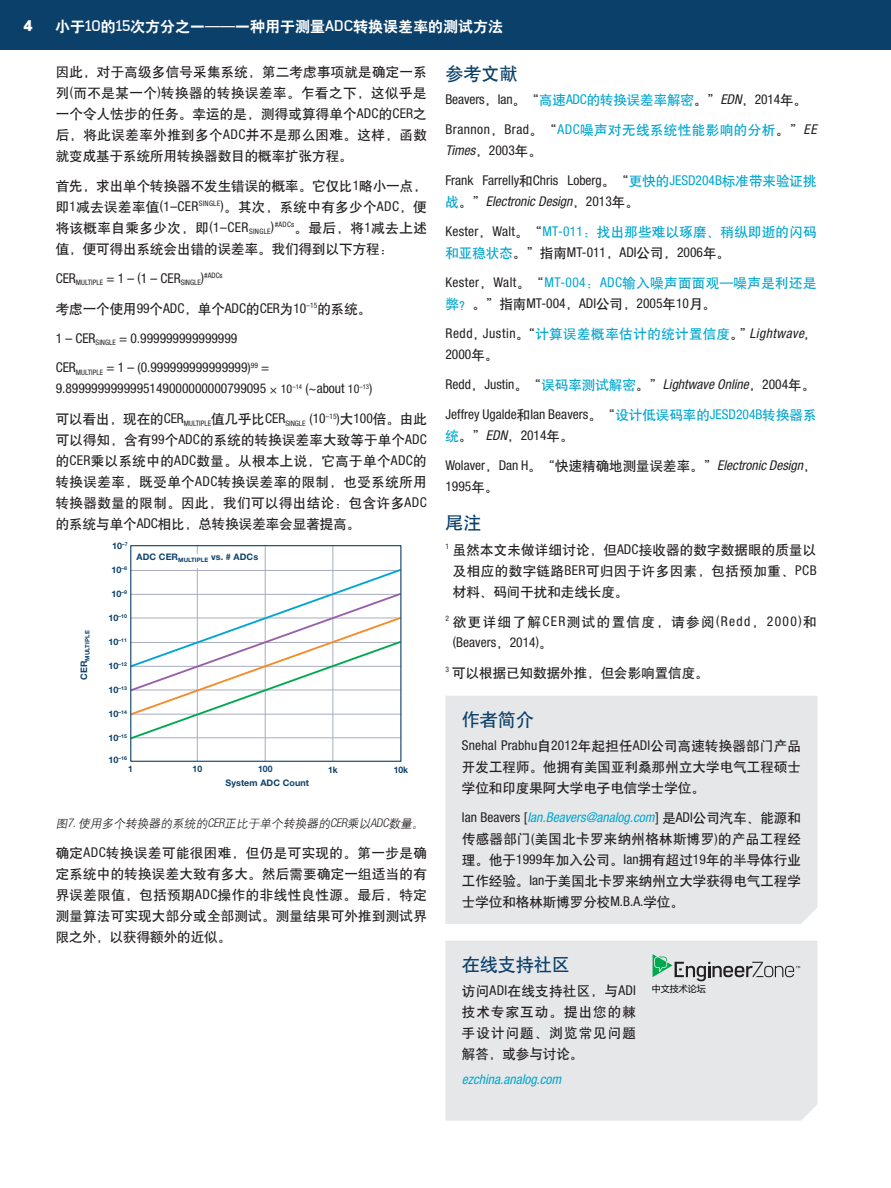
<style>
.page{position:relative;width:891px;height:1188px;background:#fff}
.page>*{position:absolute;margin:0;border:0;box-sizing:border-box;transform-origin:0 0}
.Heading_One{font:18px "H Yb 1 gj";color:#0b406a}
.t1{font:15px "H Yb 2 gj";color:#fff}
.t2{font:900 15px "Azbuka Std";color:#fff}
.Body_Copy{font:13.5px/21px "H Yb 1 gj";letter-spacing:.005em;color:#231f20;text-align:justify}
.Body_Copy-2{font:condensed 13.5px/21px "Helvetica Neue LT Std";color:#231f20}
.Body_Copy-3{font:italic condensed 13.5px "Helvetica Neue LT Std";color:#231f20}
.t3{font:italic condensed 13.5px "Helvetica Neue LT Std";color:#00a6cf}
.Captions{font:italic 12px "H Yg 2 gj";color:#231f20}
.t4{font:700 9px "Helvetica Neue LT Std";letter-spacing:.01em;color:#0b406a}
.t5{font:700 9px "Helvetica Neue LT Std";letter-spacing:.01em;color:#0b406a;scale:.95 1}
.t6{font:9px "Microsoft Ya Hei GBK EUC H";color:#030303}
.Body_Copy-4{font:condensed 7.5px "Helvetica Neue LT Std";color:#231f20}
.t7{font:700 6px "Helvetica Neue LT Std";letter-spacing:.01em;color:#0b406a}
.t8{font:700 5.25px "Helvetica Neue LT Std";letter-spacing:.01em;color:#0b406a}
.s1{font-family:"Azbuka Std";font-weight:500}
.s2{font-family:"Helvetica Neue LT Std";font-stretch:condensed}
.s3{font-size:12px}
.s4{font-family:"H Yb 1 gj";font-stretch:normal}
.s5{font-family:"H Yb 1 gj";font-stretch:normal;color:#00a6cf}
.s6{color:#00a6cf}
.s7{font-style:italic}
.s8{font-style:normal}
.s9{font-family:"H Yb 1 gj";font-style:normal;font-stretch:normal}
.s10{font-family:"H Yb 1 gj";font-style:normal;font-stretch:normal;color:#00a6cf}
.s11{font-family:"Helvetica Neue LT Std";font-style:italic;font-stretch:condensed}
.s12{font-size:9px}
.s13{font-family:"Helvetica Neue LT Std";font-weight:300;font-stretch:condensed}
.s14{font-family:"Helvetica Neue LT Std";font-style:italic;font-stretch:condensed;color:#00a6cf}
</style>
<div class="page">
<div style="left:0;top:0;width:891px;height:50px;background:#0b406a"></div>
<hr style="left:197px;top:545px;width:1px;height:216px;background:#a8acc1">
<hr style="left:265px;top:545px;width:1px;height:216px;background:#a8acc1">
<hr style="left:332px;top:546px;width:1px;height:216px;background:#a8acc1">
<svg style="left:132px;top:567px;width:270px;height:174px"></svg>
<div style="left:130px;top:545px;width:271px;height:217px;border:1px solid #0b406a"></div>
<div style="left:136px;top:555px;width:125px;height:12px;background:#fff"></div>
<div style="left:445px;top:696px;width:372px;height:228px;background:#e6e7e9"></div>
<div style="left:445px;top:941px;width:372px;height:180px;background:#e6e7e9"></div>
<svg style="left:653px;top:954px;width:147px;height:39px;background:#c9cfce"></svg>
<p class="t2" style="left:24px;top:15px;width:10px">4</p>
<p class="t1" style="left:55px;top:19px;width:450px">小于<span class="s1">10</span>的<span class="s1">15</span>次方分之一——一种用于测量<span class="s1">ADC</span>转换误差率的测试方法</p>
<p class="Body_Copy" style="left:56px;top:61px;width:373px">因此，对于高级多信号采集系统，第二考虑事项就是确定一系列<span class="s2">(</span>而不是某一个<span class="s2">)</span>转换器的转换误差率。乍看之下，这似乎是一个令人怯步的任务。幸运的是，测得或算得单个<span class="s2">ADC</span>的<span class="s2">CER</span>之后，将此误差率外推到多个<span class="s2">ADC</span>并不是那么困难。这样，函数就变成基于系统所用转换器数目的概率扩张方程。</p>
<p class="Body_Copy" style="left:56px;top:175px;width:373px">首先，求出单个转换器不发生错误的概率。它仅比<span class="s2">1</span>略小一点，即<span class="s2">1</span>减去误差率值<span class="s2">(1–CER</span><sup>SINGLE</sup><span class="s2">)</span>。其次，系统中有多少个<span class="s2">ADC</span>，便将该概率自乘多少次，即<span class="s2">(1–CER</span><sub>SINGLE</sub><span class="s2">)</span><sup>#ADCs</sup>。最后，将<span class="s2">1</span>减去上述值，便可得出系统会出错的误差率。我们得到以下方程：</p>
<p class="Body_Copy-4" style="left:56px;top:278px;width:168px"><sup>CER</sup>MULTIPLE <sup>=</sup> <sup>1</sup> <sup>–</sup> <sup>(1</sup> <sup>–</sup> <sup>CER</sup>SINGLE<sup>)</sup>#ADCs</p>
<p class="Body_Copy" style="left:56px;top:298px;width:317px">考虑一个使用<span class="s2">99</span>个<span class="s2">ADC</span>，单个<span class="s2">ADC</span>的<span class="s2">CER</span>为<span class="s2">10</span><sup>–15</sup>的系统。</p>
<p class="Body_Copy-2" style="left:56px;top:327px;width:183px">1 – CER<sub>SINGLE</sub> = 0.999999999999999</p>
<p class="Body_Copy-2" style="left:56px;top:357px;width:318px">CER<sub>MULTIPLE</sub> = 1 – (0.999999999999999)<sup>99</sup> =<br>9.8999999999995149000000000799095 × <span class="s3">10</span><sup>–14</sup> (~about <span class="s3">10</span><sup>–13</sup>)</p>
<p class="Body_Copy" style="left:56px;top:409px;width:373px">可以看出，现在的<span class="s2">CER</span><sub>MULTIPLE</sub>值几乎比<span class="s2">CER</span><sub>SINGLE</sub> <span class="s2">(10</span><sup>–15</sup><span class="s2">)</span>大<span class="s2">100</span>倍。由此可以得知，含有<span class="s2">99</span>个<span class="s2">ADC</span>的系统的转换误差率大致等于单个<span class="s2">ADC</span>的<span class="s2">CER</span>乘以系统中的<span class="s2">ADC</span>数量。从根本上说，它高于单个<span class="s2">ADC</span>的转换误差率，既受单个<span class="s2">ADC</span>转换误差率的限制，也受系统所用转换器数量的限制。因此，我们可以得出结论：包含许多<span class="s2">ADC</span>的系统与单个<span class="s2">ADC</span>相比，总转换误差率会显著提高。</p>
<p class="Heading_One" style="left:445px;top:64px;width:73px">参考文献</p>
<p class="Body_Copy-2" style="left:445px;top:89px;width:363px">Beavers<span class="s4">，</span>Ian<span class="s4">。“</span><span class="s5">高速</span><span class="s6">ADC</span><span class="s5">的转换误差率解密</span><span class="s4">。”</span><span class="s7">EDN</span><span class="s4">，</span>2014<span class="s4">年。</span></p>
<p class="Body_Copy-2" style="left:445px;top:119px;width:373px">Brannon<span class="s4">，</span>Brad<span class="s4">。“</span><span class="s6">ADC</span><span class="s5">噪声对无线系统性能影响的分析</span><span class="s4">。”</span><span class="s7">EE<br>Times</span><span class="s4">，</span>2003<span class="s4">年。</span></p>
<p class="Body_Copy-2" style="left:445px;top:170px;width:373px">Frank Farrelly<span class="s4">和</span>Chris Loberg<span class="s4">。“</span><span class="s5">更快的</span><span class="s6">JESD204B</span><span class="s5">标准带来验证挑战</span><span class="s4">。”</span><span class="s7">Electronic Design</span><span class="s4">，</span>2013<span class="s4">年。</span></p>
<p class="Body_Copy-2" style="left:445px;top:221px;width:373px">Kester<span class="s4">，</span>Walt<span class="s4">。“</span><span class="s6">MT-011</span><span class="s5">：找出那些难以琢磨、稍纵即逝的闪码和亚稳状态</span><span class="s4">。”指南</span>MT-011<span class="s4">，</span>ADI<span class="s4">公司，</span>2006<span class="s4">年。</span></p>
<p class="Body_Copy-2" style="left:445px;top:272px;width:373px">Kester<span class="s4">，</span>Walt<span class="s4">。“</span><span class="s6">MT-004</span><span class="s5">：</span><span class="s6">ADC</span><span class="s5">输入噪声面面观—噪声是利还是弊？</span><span class="s4">。”指南</span>MT-004<span class="s4">，</span>ADI<span class="s4">公司，</span>2005<span class="s4">年</span>10<span class="s4">月。</span></p>
<p class="Body_Copy-2" style="left:445px;top:323px;width:373px">Redd<span class="s4">，</span>Justin<span class="s4">。“</span><span class="s5">计算误差概率估计的统计置信度</span><span class="s4">。”</span><span class="s7">Lightwave</span><span class="s4">，<br></span>2000<span class="s4">年。</span></p>
<p class="Body_Copy-3" style="left:445px;top:376px;width:371px"><span class="s8">Redd</span><span class="s9">，</span><span class="s8">Justin</span><span class="s9">。“</span><span class="s10">误码率测试解密</span><span class="s9">。”</span>Lightwave Online<span class="s9">，</span><span class="s8">2004</span><span class="s9">年。</span></p>
<p class="Body_Copy-2" style="left:445px;top:404px;width:373px">Jeffrey Ugalde<span class="s4">和</span>Ian Beavers<span class="s4">。“</span><span class="s5">设计低误码率的</span><span class="s6">JESD204B</span><span class="s5">转换器系统</span><span class="s4">。”</span><span class="s7">EDN</span><span class="s4">，</span>2014<span class="s4">年。</span></p>
<p class="Body_Copy" style="left:445px;top:455px;width:373px"><span class="s2">Wolaver</span>，<span class="s2">Dan H</span>。“快速精确地测量误差率。”<span class="s11">Electronic Design</span>，<br><span class="s2">1995</span>年。</p>
<p class="Heading_One" style="left:445px;top:514px;width:37px">尾注</p>
<p class="Body_Copy" style="left:453px;top:539px;width:365px;text-indent:-8px"><sup>1</sup> 虽然本文未做详细讨论，但<span class="s2">ADC</span>接收器的数字数据眼的质量以及相应的数字链路<span class="s2">BER</span>可归因于许多因素，包括预加重、<span class="s2">PCB</span>材料、码间干扰和走线长度。</p>
<p class="Body_Copy-2" style="left:453px;top:610px;width:365px;text-indent:-8px"><sup>2</sup> <span class="s4">欲更详细了解</span>CER<span class="s4">测试的置信度，请参阅</span>(Redd<span class="s4">，</span>2000)<span class="s4">和</span>(Beavers<span class="s4">，</span>2014)<span class="s4">。</span></p>
<p class="Body_Copy" style="left:445px;top:662px;width:265px"><sup>3</sup> 可以根据已知数据外推，但会影响置信度。</p>
<p class="t4" style="left:112px;top:540px;width:17px">10<sup>–7</sup></p>
<p class="t4" style="left:137px;top:551px;width:123px">ADC CER<sub>MULTIPLE</sub> vs. # ADCs</p>
<p class="t4" style="left:111px;top:565px;width:17px">10<sup>–8</sup></p>
<p class="t4" style="left:111px;top:588px;width:17px">10<sup>–9</sup></p>
<p class="t8" style="left:108px;top:613px;width:20px"><span class="s12">10</span>–10</p>
<p class="t7" style="left:84px;top:680px;width:51px;rotate:-90deg"><sup>CER</sup>MULTIPLE</p>
<p class="t8" style="left:108px;top:637px;width:20px"><span class="s12">10</span>–11</p>
<p class="t8" style="left:108px;top:661px;width:20px"><span class="s12">10</span>–12</p>
<p class="t8" style="left:108px;top:685px;width:20px"><span class="s12">10</span>–13</p>
<p class="t8" style="left:108px;top:709px;width:20px"><span class="s12">10</span>–14</p>
<p class="t8" style="left:108px;top:732px;width:20px"><span class="s12">10</span>–15</p>
<p class="t8" style="left:108px;top:755px;width:20px"><span class="s12">10</span>–16</p>
<p class="t5" style="left:128px;top:763px;width:7px">1</p>
<p class="t5" style="left:193px;top:763px;width:12px">10</p>
<p class="t5" style="left:258px;top:763px;width:17px">100</p>
<p class="t5" style="left:328px;top:764px;width:12px">1k</p>
<p class="t5" style="left:394px;top:764px;width:17px">10k</p>
<p class="t4" style="left:225px;top:777px;width:85px">System ADC Count</p>
<p class="Captions" style="left:56px;top:817px;width:372px">图<span class="s13">7.</span>使用多个转换器的系统的<span class="s13">CER</span>正比于单个转换器的<span class="s13">CER</span>乘以<span class="s13">ADC</span>数量。</p>
<p class="Body_Copy" style="left:56px;top:842px;width:373px">确定<span class="s2">ADC</span>转换误差可能很困难，但仍是可实现的。第一步是确定系统中的转换误差大致有多大。然后需要确定一组适当的有界误差限值，包括预期<span class="s2">ADC</span>操作的非线性良性源。最后，特定测量算法可实现大部分或全部测试。测量结果可外推到测试界限之外，以获得额外的近似。</p>
<p class="Heading_One" style="left:462px;top:711px;width:73px">作者简介</p>
<p class="Body_Copy" style="left:462px;top:736px;width:341px"><span class="s2">Snehal Prabhu</span>自<span class="s2">2012</span>年起担任<span class="s2">ADI</span>公司高速转换器部门产品开发工程师。他拥有美国亚利桑那州立大学电气工程硕士学位和印度果阿大学电子电信学士学位。</p>
<p class="Body_Copy" style="left:462px;top:808px;width:340px"><span class="s2">Ian Beavers [</span><span class="s14">Ian.Beavers@analog.com</span><span class="s2">]</span> 是<span class="s2">ADI</span>公司汽车、能源和传感器部门<span class="s2">(</span>美国北卡罗来纳州格林斯博罗<span class="s2">)</span>的产品工程经理。他于<span class="s2">1999</span>年加入公司。<span class="s2">Ian</span>拥有超过<span class="s2">19</span>年的半导体行业工作经验。<span class="s2">Ian</span>于美国北卡罗来纳州立大学获得电气工程学士学位和格林斯博罗分校<span class="s2">M.B.A.</span>学位。</p>
<p class="Heading_One" style="left:462px;top:956px;width:109px">在线支持社区</p>
<p class="Body_Copy" style="left:462px;top:981px;width:176px">访问<span class="s2">ADI</span>在线支持社区，与<span class="s2">ADI</span>技术专家互动。提出您的棘手设计问题、浏览常见问题解答，或参与讨论。</p>
<p class="t3" style="left:462px;top:1071px;width:101px">ezchina.analog.com</p>
<p class="t6" style="left:661px;top:982px;width:29px">ކ܉ߐ</p>
</div>
